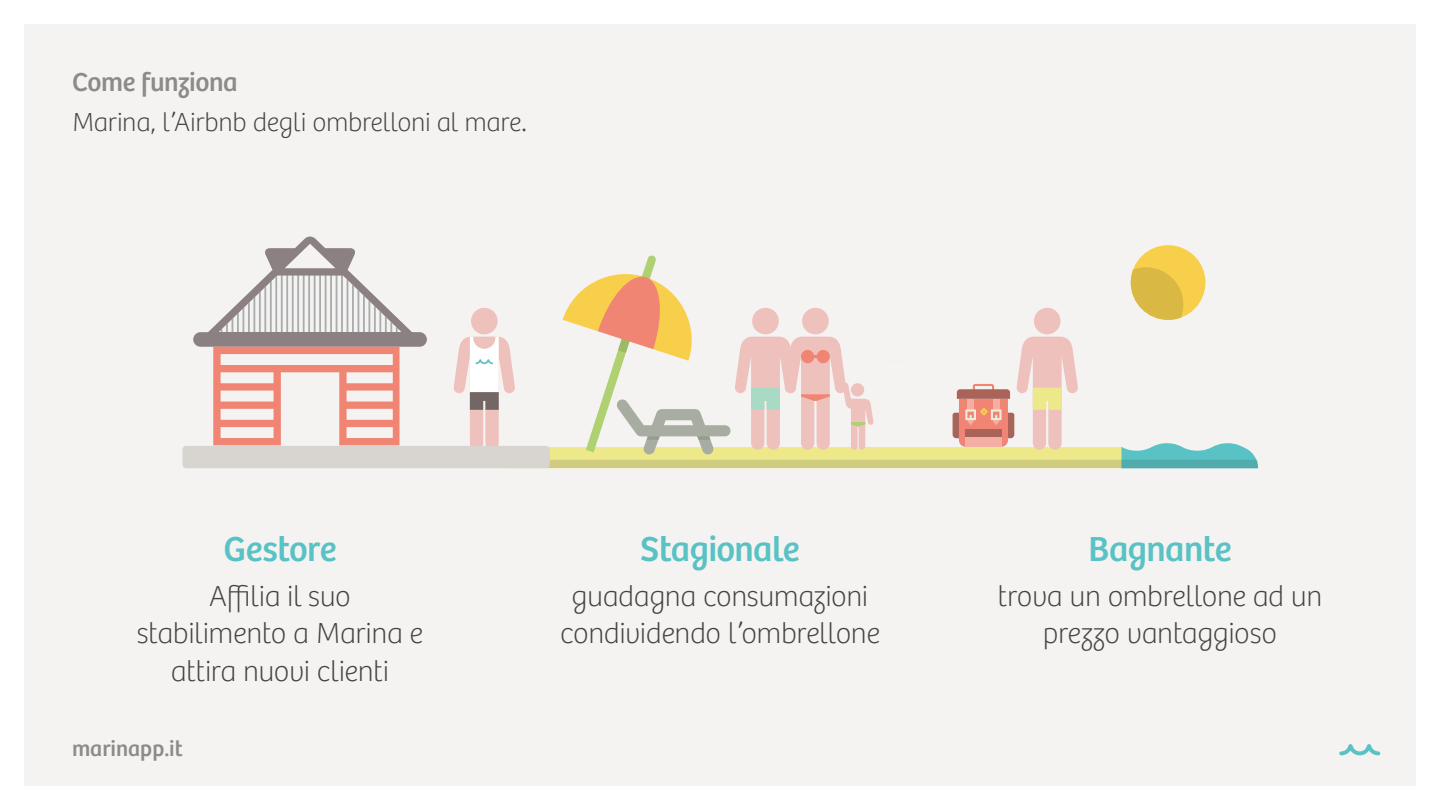
<style>
.page{position:relative;width:1440px;height:810px;background:#fff}
.page>*{position:absolute;margin:0;border:0;box-sizing:border-box;transform-origin:0 0}
.t1{font:36px "Bree";letter-spacing:-.02em;color:#58c2c4}
.t2{font:100 30px/37.5px "Bree";letter-spacing:-.015em;color:#444242;text-align:center}
.t3{font:100 27px "Bree";letter-spacing:-.015em;color:#444242}
.t4{font:27px "Bree";letter-spacing:-.01em;color:#8d8a8a}
.t5{font:22.5px "Bree";color:#8d8a8a}
</style>
<div class="page">
<div style="left:24px;top:24px;width:1392px;height:762px;background:#f5f3f1"></div>
<svg style="left:1339px;top:744px;width:41px;height:11px"></svg>
<div style="left:1131px;top:245px;width:74px;height:75px;background:#f8cf4b;border-radius:50%"></div>
<svg style="left:453px;top:255px;width:805px;height:213px"></svg>
<div style="left:182px;top:446px;width:368px;height:22px;background:#d8d4d0;border-radius:4px"></div>
<svg style="left:208px;top:237px;width:204px;height:95px"></svg>
<div style="left:193px;top:332px;width:234px;height:15px;background:#8b8183;border-radius:7px"></div>
<svg style="left:213px;top:347px;width:187px;height:98px"></svg>
<p class="t4" style="left:72px;top:72px;width:167px">Come funziona</p>
<p class="t3" style="left:72px;top:112px;width:456px">Marina, l’Airbnb degli ombrelloni al mare.</p>
<p class="t1" style="left:224px;top:536px;width:114px">Gestore</p>
<p class="t2" style="left:137px;top:580px;width:288px">Affilia il suo stabilimento a Marina e attira nuovi clienti</p>
<p class="t5" style="left:72px;top:740px;width:112px">marinapp.it</p>
<p class="t1" style="left:640px;top:536px;width:161px">Stagionale</p>
<p class="t1" style="left:1089px;top:536px;width:144px">Bagnante</p>
<p class="t2" style="left:998px;top:580px;width:326px">trova un ombrellone ad un prezzo vantaggioso</p>
<p class="t2" style="left:560px;top:580px;width:322px">guadagna consumazioni condividendo l’ombrellone</p>
</div>
